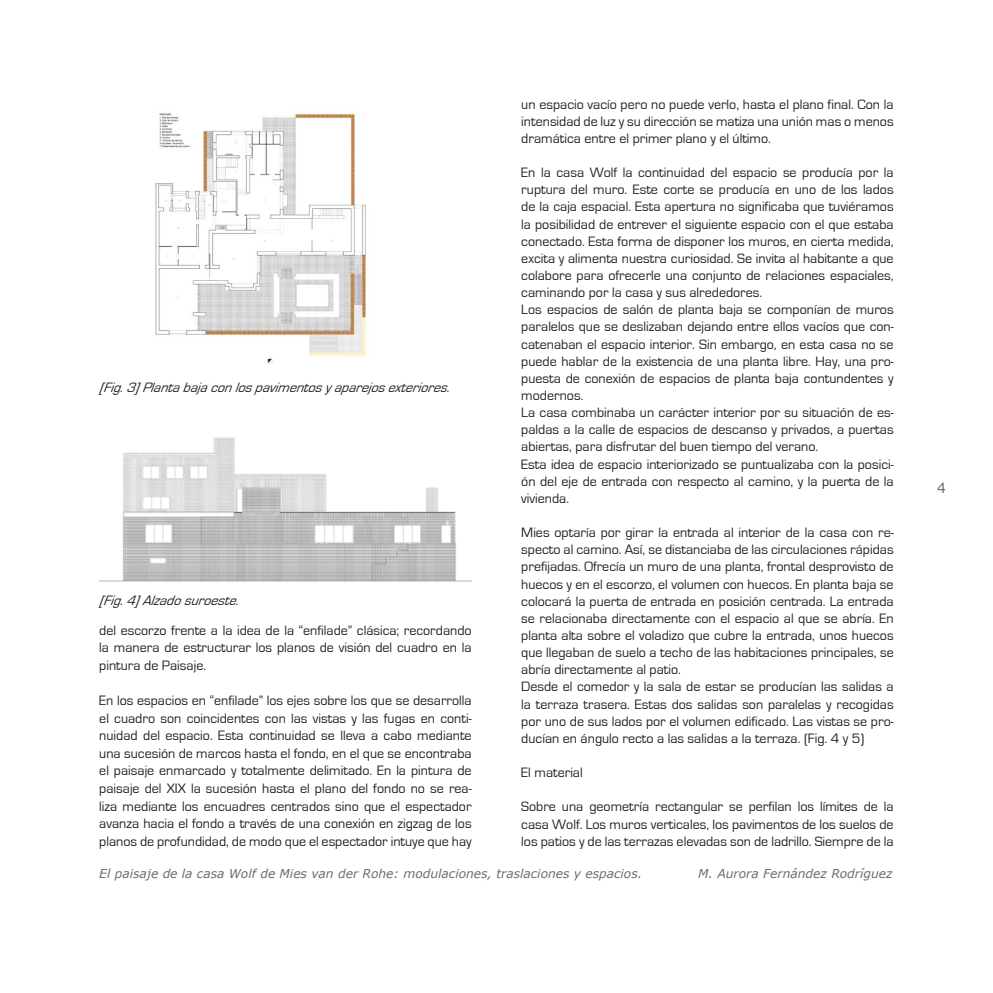
<style>
.page{position:relative;width:993px;height:993px;background:#fff}
.page>*{position:absolute;margin:0;border:0;box-sizing:border-box;transform-origin:0 0}
.t1{font:14px/17.2px "Eurostile";color:#231f20;text-align:justify}
.t2{font:italic 14px "Eurostile";color:#231f20}
.t3{font:14px "Verdana";color:#000}
.t4{font:14px "Verdana";color:#6c6d70}
.Texto_independiente{font:italic 12.25px "Verdana";color:#6c6d70}
.t5{font:9.28px "Verdana";color:#000}
</style>
<div class="page">
<img style="left:155px;top:112px;width:212px;height:252px">
<img style="left:99px;top:437px;width:372px;height:145px">
<p class="t2" style="left:99px;top:379px;width:357px">[Fig.3]Plantabajaconlospavimentosyaparejosexteriores.</p>
<p class="t2" style="left:99px;top:592px;width:146px">[Fig.4]Alzadosuroeste.</p>
<p class="t3" style="left:57px;top:593px;width:152px">Fig 4 Alzado suroeste</p>
<p class="t1" style="left:99px;top:621px;width:374px">del escorzo frente a la idea de la “enfilade” clásica; recordando la manera de estructurar los planos de visión del cuadro en la pintura de Paisaje.</p>
<p class="t1" style="left:99px;top:691px;width:374px">En los espacios en “enfilade” los ejes sobre los que se desarrolla el cuadro son coincidentes con las vistas y las fugas en conti&shy;nuidad del espacio. Esta continuidad se lleva a cabo mediante una sucesión de marcos hasta el fondo, en el que se encontraba el paisaje enmarcado y totalmente delimitado. En la pintura de paisaje del XIX la sucesión hasta el plano del fondo no se rea&shy;liza mediante los encuadres centrados sino que el espectador avanza hacia el fondo a través de una conexión en zigzag de los planos de profundidad, de modo que el espectador intuye que hay</p>
<p class="t5" style="left:115px;top:641px;width:101px">Fig 5 Alzado nordeste</p>
<p class="t3" style="left:57px;top:801px;width:153px">Fig 5 Alzado nordeste</p>
<p class="t1" style="left:521px;top:96px;width:374px">un espacio vacío pero no puede verlo, hasta el plano final. Con la intensidad de luz y su dirección se matiza una unión mas o menos dramática entre el primer plano y el último.</p>
<p class="t1" style="left:521px;top:164px;width:374px">En la casa Wolf la continuidad del espacio se producía por la ruptura del muro. Este corte se producía en uno de los lados de la caja espacial. Esta apertura no significaba que tuviéramos la posibilidad de entrever el siguiente espacio con el que estaba conectado. Esta forma de disponer los muros, en cierta medida, excita y alimenta nuestra curiosidad. Se invita al habitante a que colabore para ofrecerle una conjunto de relaciones espaciales, caminando por la casa y sus alrededores.</p>
<p class="t1" style="left:521px;top:301px;width:374px">Los espacios de salón de planta baja se componían de muros paralelos que se deslizaban dejando entre ellos vacíos que con&shy;catenaban el espacio interior. Sin embargo, en esta casa no se puede hablar de la existencia de una planta libre. Hay, una pro&shy;puesta de conexión de espacios de planta baja contundentes y modernos.</p>
<p class="t1" style="left:521px;top:404px;width:374px">La casa combinaba un carácter interior por su situación de es&shy;paldas a la calle de espacios de descanso y privados, a puertas abiertas, para disfrutar del buen tiempo del verano.</p>
<p class="t1" style="left:521px;top:455px;width:374px">Esta idea de espacio interiorizado se puntualizaba con la posici&shy;ón del eje de entrada con respecto al camino, y la puerta de la vivienda.</p>
<p class="t1" style="left:521px;top:524px;width:374px">Mies optaría por girar la entrada al interior de la casa con re&shy;specto al camino. Así, se distanciaba de las circulaciones rápidas prefijadas. Ofrecía un muro de una planta, frontal desprovisto de huecos y en el escorzo, el volumen con huecos. En planta baja se colocará la puerta de entrada en posición centrada. La entrada se relacionaba directamente con el espacio al que se abría. En planta alta sobre el voladizo que cubre la entrada, unos huecos que llegaban de suelo a techo de las habitaciones principales, se abría directamente al patio.</p>
<p class="t1" style="left:521px;top:678px;width:374px">Desde el comedor y la sala de estar se producían las salidas a la terraza trasera. Estas dos salidas son paralelas y recogidas por uno de sus lados por el volumen edificado. Las vistas se pro&shy;ducían en ángulo recto a las salidas a la terraza. (Fig. 4 y 5)</p>
<p class="t1" style="left:521px;top:764px;width:63px">El material</p>
<p class="t1" style="left:521px;top:798px;width:374px">Sobre una geometría rectangular se perfilan los límites de la casa Wolf. Los muros verticales, los pavimentos de los suelos de los patios y de las terrazas elevadas son de ladrillo. Siempre de la</p>
<p class="Texto_independiente" style="left:99px;top:865px;width:544px">El paisaje de la casa Wolf de Mies van der Rohe: modulaciones, traslaciones y espacios.</p>
<p class="Texto_independiente" style="left:698px;top:865px;width:196px">M. Aurora Fernández Rodríguez</p>
<p class="t4" style="left:936px;top:479px;width:10px">4</p>
</div>
